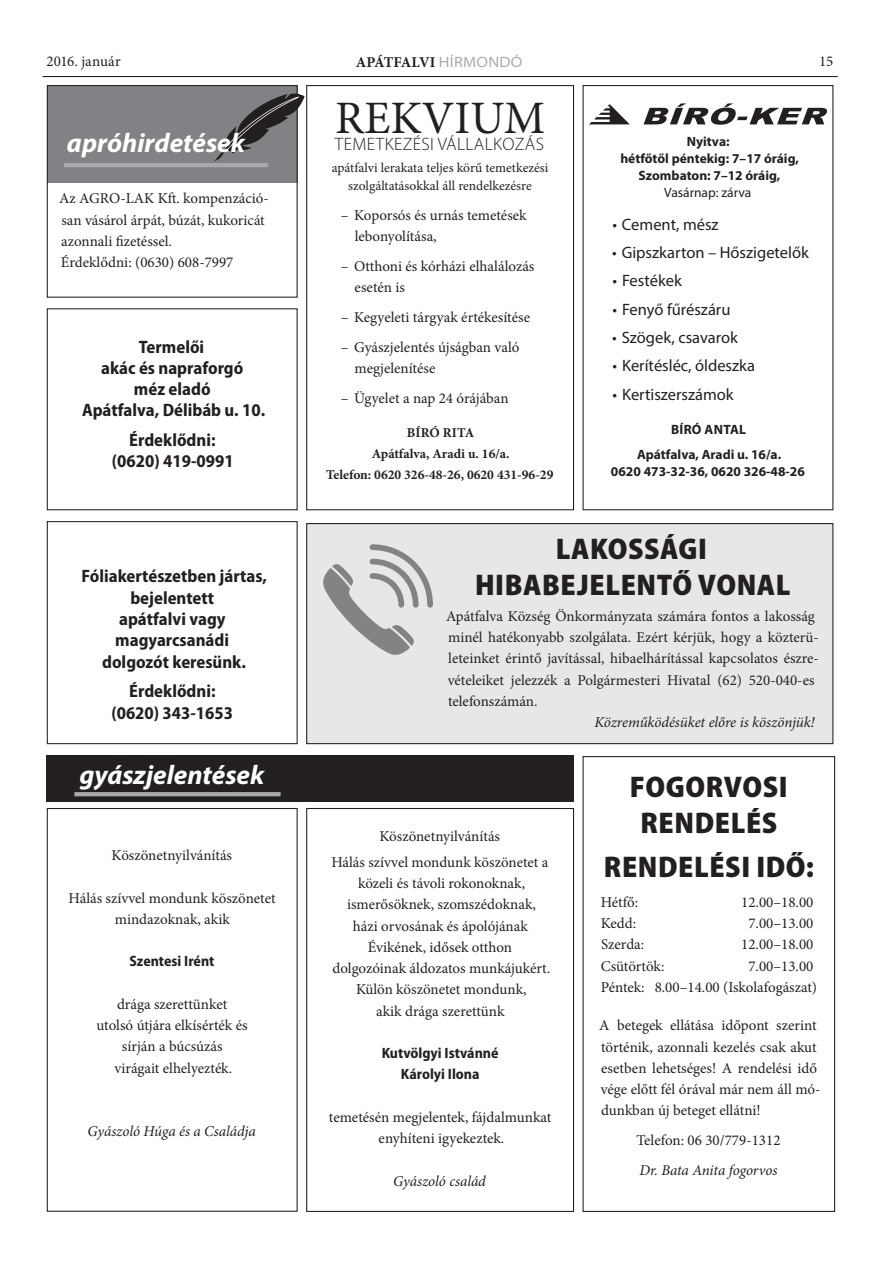
<style>
.page{position:relative;width:893px;height:1263px;background:#fff}
.page>*{position:absolute;margin:0;border:0;box-sizing:border-box;transform-origin:0 0}
.t1{font:46.5px "Minion Pro";color:#231f20}
.cím_Myriad{font:900 semi-condensed 30px/36px "Myriad Pro";letter-spacing:.02em;color:#231f20;text-align:center}
.t2{font:italic 700 27px "Myriad Pro";color:#fff}
.t3{font:700 semi-condensed 18px/21.3px "Myriad Pro";color:#231f20;text-align:center}
.t4{font:300 18px "Myriad Pro";letter-spacing:.02em;color:#231f20}
.t5{font:16.5px "Myriad Pro";color:#231f20}
.apróhirdetés{font:15px/21.3px "Minion Pro";color:#231f20}
.t6{font:italic 15px "Minion Pro";letter-spacing:-.005em;color:#231f20}
.t7{font:700 semi-condensed 15px "Myriad Pro";color:#231f20}
.t8{font:700 15px "Minion Pro";letter-spacing:-.025em;color:#231f20}
.t9{font:700 13.5px/17px "Myriad Pro";color:#231f20;text-align:center}
.t10{font:13.5px/18px "Minion Pro";color:#231f20;text-align:center}
.t11{font:700 13.5px "Minion Pro";color:#231f20}
.t12{font:13.5px "Myriad Pro";color:#231f20}
.t13{font:700 13.5px "Myriad Pro";letter-spacing:.02em;color:#231f20}
.s1{font-family:"Myriad Pro";font-weight:400;font-stretch:semi-expanded;color:#a8a9ad}
</style>
<div class="page">
<hr style="left:43px;top:76px;width:795px;height:1px;background:#231f20">
<div style="left:47px;top:85px;width:251px;height:98px;background:#808285"></div>
<div style="left:47px;top:85px;width:251px;height:213px;border:1px solid #231f20"></div>
<div style="left:306px;top:85px;width:268px;height:425px;border:1px solid #231f20"></div>
<hr style="left:64px;top:163px;width:204px;height:4px;background:#a8a9ad">
<svg style="left:214px;top:94px;width:91px;height:68px"></svg>
<svg style="left:589px;top:104px;width:41px;height:20px"></svg>
<svg style="left:643px;top:103px;width:184px;height:22px"></svg>
<div style="left:583px;top:85px;width:250px;height:425px;border:1px solid #231f20"></div>
<div style="left:47px;top:755px;width:527px;height:46px;background:#231f20"></div>
<hr style="left:74px;top:792px;width:207px;height:4px;background:#a8a9ad">
<div style="left:47px;top:808px;width:251px;height:404px;border:1px solid #231f20"></div>
<div style="left:583px;top:756px;width:252px;height:456px;border:1px solid #231f20"></div>
<div style="left:47px;top:521px;width:251px;height:223px;border:1px solid #231f20"></div>
<div style="left:47px;top:308px;width:251px;height:202px;border:1px solid #231f20"></div>
<div style="left:306px;top:808px;width:268px;height:404px;border:1px solid #231f20"></div>
<div style="left:307px;top:524px;width:526px;height:220px;background:#e6e7e9"></div>
<div style="left:306px;top:523px;width:527px;height:221px;border:1px solid #231f20"></div>
<svg style="left:323px;top:544px;width:110px;height:111px"></svg>
<p class="apróhirdetés" style="left:47px;top:51px;width:76px">2016. január</p>
<p class="t8" style="left:356px;top:51px;width:168px">APÁTFALVI <span class="s1">HÍRMONDÓ</span></p>
<p class="apróhirdetés" style="left:819px;top:51px;width:16px">15</p>
<p class="t1" style="left:335px;top:87px;width:212px">REKVIUM</p>
<p class="t10" style="left:332px;top:159px;width:218px">apátfalvi lerakata teljes körű temetkezési szolgáltatásokkal áll rendelkezésre</p>
<p class="apróhirdetés" style="left:355px;top:204px;width:173px;text-indent:-14px">– Koporsós és urnás temetések lebonyolítása,</p>
<p class="apróhirdetés" style="left:355px;top:255px;width:181px;text-indent:-14px">– Otthoni és kórházi elhalálozás esetén is</p>
<p class="apróhirdetés" style="left:341px;top:306px;width:191px">– Kegyeleti tárgyak értékesítése</p>
<p class="apróhirdetés" style="left:355px;top:336px;width:167px;text-indent:-14px">– Gyászjelentés újságban való megjelenítése</p>
<p class="apróhirdetés" style="left:341px;top:387px;width:169px">– Ügyelet a nap 24 órájában</p>
<p class="t11" style="left:407px;top:423px;width:69px">BÍRÓ RITA</p>
<p class="t11" style="left:372px;top:444px;width:139px">Apátfalva, Aradi u. 16/a.</p>
<p class="t11" style="left:326px;top:465px;width:229px">Telefon: 0620 326-48-26, 0620 431-96-29</p>
<p class="t2" style="left:67px;top:125px;width:180px">apróhirdetések</p>
<p class="t9" style="left:620px;top:133px;width:180px">Nyitva:<br>hétfőtől péntekig: 7–17 óráig,</p>
<p class="t9" style="left:639px;top:167px;width:143px">Szombaton: 7–12 óráig,</p>
<p class="t12" style="left:664px;top:184px;width:89px">Vasárnap: zárva</p>
<p class="t5" style="left:612px;top:214px;width:108px">• Cement, mész</p>
<p class="t5" style="left:612px;top:242px;width:198px">• Gipszkarton – Hőszigetelők</p>
<p class="t5" style="left:612px;top:271px;width:71px">• Festékek</p>
<p class="t5" style="left:612px;top:299px;width:119px">• Fenyő fűrészáru</p>
<p class="t5" style="left:612px;top:327px;width:127px">• Szögek, csavarok</p>
<p class="t5" style="left:612px;top:356px;width:144px">• Kerítésléc, óldeszka</p>
<p class="t5" style="left:612px;top:384px;width:123px">• Kertiszerszámok</p>
<p class="t13" style="left:671px;top:420px;width:76px">BÍRÓ ANTAL</p>
<p class="t9" style="left:637px;top:446px;width:146px">Apátfalva, Aradi u. 16/a.</p>
<p class="t9" style="left:611px;top:463px;width:195px">0620 473-32-36, 0620 326-48-26</p>
<p class="t4" style="left:335px;top:133px;width:211px">TEMETKEZÉSI VÁLLALKOZÁS</p>
<p class="apróhirdetés" style="left:59px;top:188px;width:211px">Az AGRO-LAK Kft. kompenzáció&shy;san vásárol árpát, búzát, kukoricát azonnali fizetéssel.</p>
<p class="apróhirdetés" style="left:61px;top:252px;width:174px">Érdeklődni: (0630) 608-7997</p>
<p class="t3" style="left:101px;top:335px;width:144px">Termelői<br>akác és napraforgó</p>
<p class="t3" style="left:134px;top:378px;width:78px">méz eladó</p>
<p class="t3" style="left:82px;top:399px;width:185px">Apátfalva, Délibáb u. 10.</p>
<p class="t3" style="left:112px;top:429px;width:123px">Érdeklődni: (0620) 419-0991</p>
<p class="t3" style="left:82px;top:565px;width:187px">Fóliakertészetben jártas, bejelentett<br>apátfalvi vagy magyarcsanádi dolgozót keresünk.</p>
<p class="t3" style="left:111px;top:680px;width:123px">Érdeklődni: (0620) 343-1653</p>
<p class="t2" style="left:79px;top:757px;width:186px">gyászjelentések</p>
<p class="apróhirdetés" style="left:112px;top:845px;width:122px">Köszönetnyilvánítás</p>
<p class="apróhirdetés" style="left:69px;top:887px;width:209px;text-align:center">Hálás szívvel mondunk köszönetet mindazoknak, akik</p>
<p class="t7" style="left:130px;top:952px;width:86px">Szentesi Irént</p>
<p class="apróhirdetés" style="left:96px;top:993px;width:153px;text-align:center">drága szerettünket<br>utolsó útjára elkísérték és sírján a búcsúzás<br>virágait elhelyezték.</p>
<p class="t6" style="left:87px;top:1121px;width:170px">Gyászoló Húga és a Családja</p>
<p class="cím_Myriad" style="left:475px;top:530px;width:317px">LAKOSSÁGI<br>HIBABEJELENTŐ VONAL</p>
<p class="apróhirdetés" style="left:446px;top:605px;width:374px">Apátfalva Község Önkormányzata számára fontos a lakosság minél hatékonyabb szolgálata. Ezért kérjük, hogy a közterü&shy;leteinket érintő javítással, hibaelhárítással kapcsolatos észre&shy;vételeiket jelezzék a Polgármesteri Hivatal (62) 520-040-es telefonszámán.</p>
<p class="t6" style="left:594px;top:712px;width:222px">Közreműködésüket előre is köszönjük!</p>
<p class="apróhirdetés" style="left:379px;top:826px;width:122px">Köszönetnyilvánítás</p>
<p class="apróhirdetés" style="left:331px;top:851px;width:220px;text-align:center">Hálás szívvel mondunk köszönetet a közeli és távoli rokonoknak, ismerősöknek, szomszédoknak,<br>házi orvosának és ápolójának<br>Évikének, idősek otthon dolgozóinak áldozatos munkájukért.</p>
<p class="apróhirdetés" style="left:356px;top:979px;width:172px;text-align:center">Külön köszönetet mondunk, akik drága szerettünk</p>
<p class="t7" style="left:382px;top:1043px;width:118px">Kutvölgyi Istvánné</p>
<p class="t7" style="left:401px;top:1064px;width:80px">Károlyi Ilona</p>
<p class="apróhirdetés" style="left:329px;top:1106px;width:224px;text-align:center">temetésén megjelentek, fájdalmunkat enyhíteni igyekeztek.</p>
<p class="t6" style="left:393px;top:1170px;width:94px">Gyászoló család</p>
<p class="cím_Myriad" style="left:630px;top:767px;width:159px">FOGORVOSI<br>RENDELÉS</p>
<p class="cím_Myriad" style="left:604px;top:848px;width:212px">RENDELÉSI IDŐ:</p>
<p class="apróhirdetés" style="left:601px;top:891px;width:39px">Hétfő:</p>
<p class="apróhirdetés" style="left:741px;top:891px;width:74px">12.00–18.00</p>
<p class="apróhirdetés" style="left:601px;top:913px;width:37px">Kedd:</p>
<p class="apróhirdetés" style="left:748px;top:913px;width:67px">7.00–13.00</p>
<p class="apróhirdetés" style="left:601px;top:934px;width:45px">Szerda:</p>
<p class="apróhirdetés" style="left:741px;top:934px;width:74px">12.00–18.00</p>
<p class="apróhirdetés" style="left:601px;top:955px;width:65px">Csütörtök:</p>
<p class="apróhirdetés" style="left:748px;top:955px;width:67px">7.00–13.00</p>
<p class="apróhirdetés" style="left:601px;top:977px;width:218px">Péntek: 8.00–14.00 (Iskolafogászat)</p>
<p class="apróhirdetés" style="left:599px;top:1015px;width:223px">A betegek ellátása időpont szerint történik, azonnali kezelés csak akut esetben lehetséges! A rendelési idő vége előtt fél órával már nem áll mó&shy;dunkban új beteget ellátni!</p>
<p class="apróhirdetés" style="left:636px;top:1130px;width:145px">Telefon: 06 30/779-1312</p>
<p class="t6" style="left:639px;top:1160px;width:140px">Dr. Bata Anita fogorvos</p>
</div>
